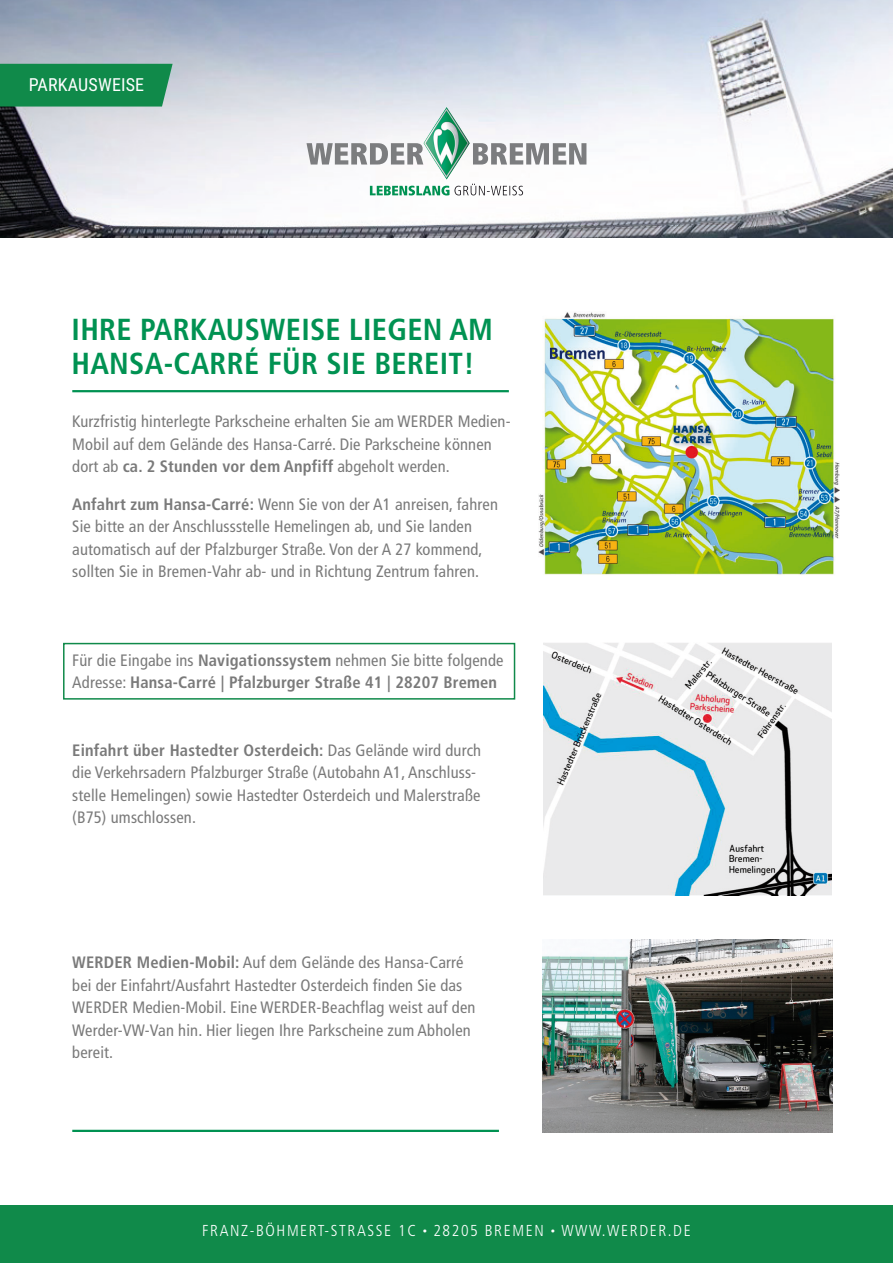
<style>
.page{position:relative;width:893px;height:1263px;background:#fff}
.page>*{position:absolute;margin:0;border:0;box-sizing:border-box;transform-origin:0 0}
.t1{font:700 condensed 30.45px/34.5px "Frutiger";letter-spacing:.01em;color:#009252}
.t2{font:18px "Roboto Condensed";letter-spacing:.01em;color:#fff}
.t3{font:condensed 16.5px/22.5px "Frutiger";letter-spacing:.01em;color:#7a7a7a}
.t4{font:700 condensed 16.5px/22.5px "Frutiger";letter-spacing:.01em;color:#7a7a7a}
.t5{font:300 condensed 15.9px "Frutiger";letter-spacing:.1em;color:#fff}
.s1{font-weight:700}
.s2{font-weight:400}
.s3{font-size:8.7px}
</style>
<div class="page">
<img style="left:0;top:0;width:893px;height:237px">
<hr style="left:72px;top:390px;width:437px;height:2px;background:#009252">
<hr style="left:72px;top:1130px;width:427px;height:2px;background:#009252">
<div style="left:0;top:64px;width:173px;height:43px;background:#108a4a"></div>
<svg style="left:306px;top:143px;width:117px;height:22px"></svg>
<svg style="left:473px;top:143px;width:113px;height:22px"></svg>
<img style="left:423px;top:107px;width:47px;height:73px">
<svg style="left:370px;top:184px;width:153px;height:11px"></svg>
<div style="left:0;top:1205px;width:893px;height:58px;background:#108a4a"></div>
<img style="left:539px;top:312px;width:301px;height:263px">
<img style="left:544px;top:643px;width:288px;height:252px">
<img style="left:543px;top:939px;width:289px;height:194px">
<div style="left:63px;top:643px;width:452px;height:57px;border:2px solid #108a4a"></div>
<p class="t2" style="left:29px;top:72px;width:117px">PARKAUSWEISE</p>
<h1 class="t1" style="left:72px;top:312px;width:423px">IHRE PARKAUSWEISE LIEGEN AM<br>HANSA-CARRÉ FÜR SIE BEREIT!</h1>
<p class="t3" style="left:72px;top:410px;width:440px">Kurzfristig hinterlegte Parkscheine erhalten Sie am WERDER Medien-<br>Mobil auf dem Gelände des Hansa-Carré. Die Parkscheine können dort ab <span class="s1">ca. 2 Stunden vor dem Anpfiff</span> abgeholt werden.</p>
<p class="t3" style="left:72px;top:493px;width:427px"><span class="s1">Anfahrt zum Hansa-Carré:</span> Wenn Sie von der A1 anreisen, fahren Sie bitte an der Anschlussstelle Hemelingen ab, und Sie landen automatisch auf der Pfalzburger Straße. Von der A 27 kommend, sollten Sie in Bremen-Vahr ab- und in Richtung Zentrum fahren.</p>
<p class="t4" style="left:72px;top:649px;width:433px"><span class="s2">Für die Eingabe ins</span> Navigationssystem <span class="s2">nehmen Sie bitte folgende<br>Adresse:</span> Hansa-Carré | Pfalzburger Straße 41 | 28207 Bremen</p>
<p class="t3" style="left:72px;top:739px;width:410px"><span class="s1">Einfahrt über Hastedter Osterdeich:</span> Das Gelände wird durch die Verkehrsadern Pfalzburger Straße (Autobahn A1, Anschluss&shy;stelle Hemelingen) sowie Hastedter Osterdeich und Malerstraße (B75) umschlossen.</p>
<p class="t3" style="left:72px;top:951px;width:405px"><span class="s1">WERDER Medien-Mobil:</span> Auf dem Gelände des Hansa-Carré bei der Einfahrt/Ausfahrt Hastedter Osterdeich finden Sie das WERDER Medien-Mobil. Eine WERDER-Beachflag weist auf den Werder-VW-Van hin. Hier liegen Ihre Parkscheine zum Abholen bereit.</p>
<p class="t5" style="left:202px;top:1222px;width:490px">FRANZ-BÖHMERT-STRASSE 1C <span class="s3">•</span> 28205 BREMEN <span class="s3">•</span> WWW.WERDER.DE</p>
</div>
